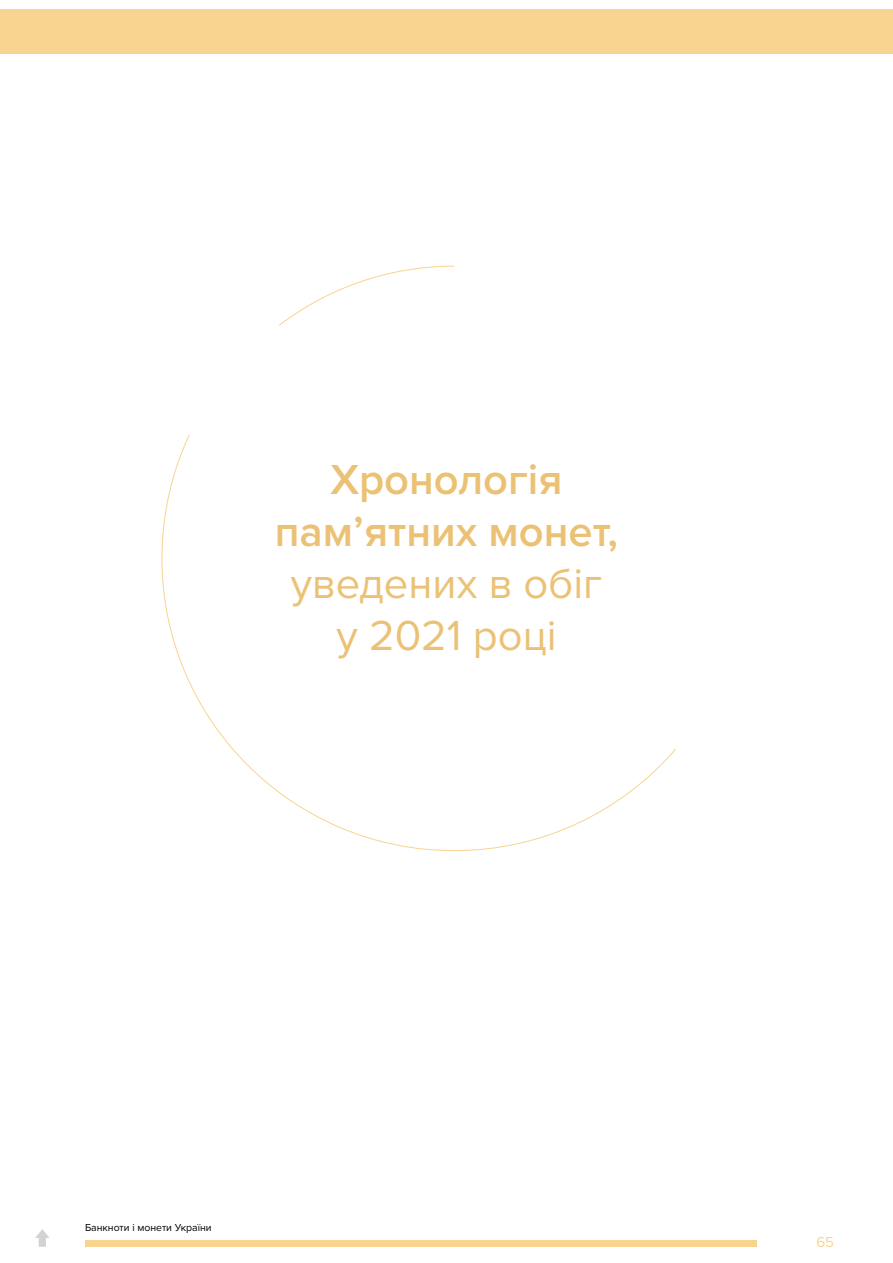
<style>
.page{position:relative;width:893px;height:1263px;background:#fff}
.page>*{position:absolute;margin:0;border:0;box-sizing:border-box;transform-origin:0 0}
.t1{font:600 43.5px/52.2px "Proxima Nova";color:#ebc275;text-align:center}
.t2{font:43.5px/52.2px "Proxima Nova";color:#ebc275;text-align:center}
.t3{font:15px "Proxima Nova";color:#f9d491}
.t4{font:10.5px "Proxima Nova";color:#000}
</style>
<div class="page">
<div style="left:85px;top:1240px;width:671px;height:7px;background:#f9d491"></div>
<div style="left:0;top:10px;width:893px;height:44px;background:#f9d491"></div>
<svg style="left:279px;top:265px;width:176px;height:61px"></svg>
<svg style="left:161px;top:435px;width:515px;height:416px"></svg>
<svg style="left:35px;top:1229px;width:14px;height:18px"></svg>
<p class="t1" style="left:275px;top:454px;width:345px">Хронологія пам’ятних монет,</p>
<p class="t2" style="left:291px;top:558px;width:313px">уведених в обіг у 2021 році</p>
<p class="t4" style="left:85px;top:1221px;width:128px">Банкноти і монети України</p>
<p class="t3" style="left:816px;top:1233px;width:19px">65</p>
</div>
